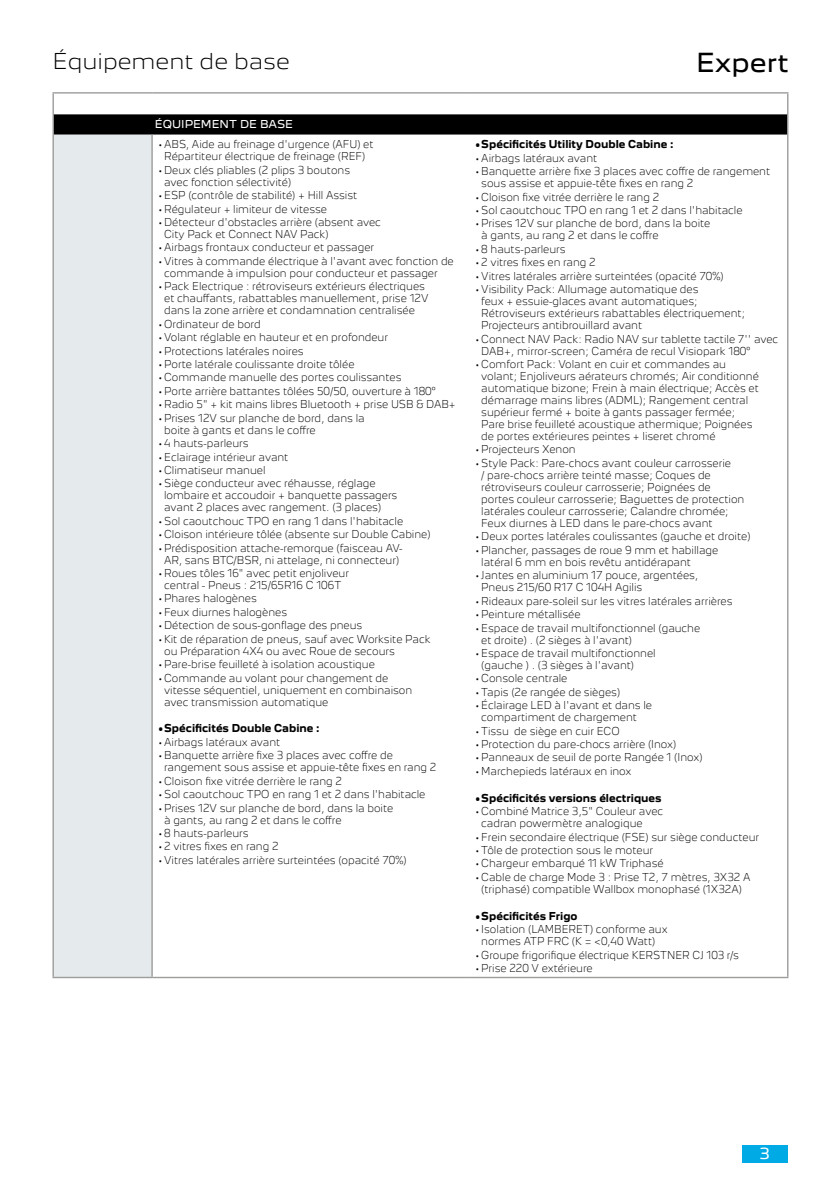
<style>
.page{position:relative;width:840px;height:1191px;background:#fff}
.page>*{position:absolute;margin:0;border:0;box-sizing:border-box;transform-origin:0 0}
.t1{font:24px "Peugeot New";color:#000}
.t2{font:300 20px "Peugeot New";color:#000}
.t3{font:14px "Peugeot New";color:#fff}
.t4{font:300 10px/12px "Peugeot New";color:#000;scale:.9 1}
.t5{font:700 10px "Peugeot New";color:#000;scale:.9 1}
.t6{font:10px "Peugeot New";color:#fff}
</style>
<div class="page">
<div style="left:741px;top:1145px;width:46px;height:17px;background:#00aae5"></div>
<svg style="left:54px;top:114px;width:732px;height:21px;background:#0a0a0a"></svg>
<div style="left:53px;top:135px;width:99px;height:842px;background:#e5eaec"></div>
<hr style="left:52px;top:976px;width:100px;height:2px;background:#9d9d9c">
<hr style="left:152px;top:976px;width:317px;height:2px;background:#9d9d9c">
<hr style="left:469px;top:976px;width:319px;height:2px;background:#9d9d9c">
<hr style="left:52px;top:92px;width:100px;height:2px;background:#9d9d9c">
<hr style="left:152px;top:92px;width:317px;height:2px;background:#9d9d9c">
<hr style="left:469px;top:92px;width:319px;height:2px;background:#9d9d9c">
<hr style="left:786px;top:94px;width:2px;height:20px;background:#9d9d9c">
<hr style="left:786px;top:114px;width:2px;height:21px;background:#9d9d9c">
<hr style="left:786px;top:135px;width:2px;height:841px;background:#9d9d9c">
<hr style="left:52px;top:94px;width:2px;height:20px;background:#9d9d9c">
<hr style="left:52px;top:114px;width:2px;height:21px;background:#9d9d9c">
<hr style="left:52px;top:135px;width:2px;height:841px;background:#9d9d9c">
<hr style="left:151px;top:135px;width:2px;height:841px;background:#9d9d9c">
<h2 class="t2" style="left:52px;top:44px;width:239px">Équipement de base</h2>
<h1 class="t1" style="left:695px;top:42px;width:94px">Expert</h1>
<p class="t6" style="left:155px;top:116px;width:140px">ÉQUIPEMENT DE BASE</p>
<p class="t4" style="left:158px;top:137px;width:240px;text-align:center">• ABS, Aide au freinage d'urgence (AFU) et<br>Répartiteur électrique de freinage (REF)</p>
<p class="t4" style="left:164px;top:163px;width:208px;text-indent:-6px">• Deux clés pliables (2 plips 3 boutons avec fonction sélectivité)</p>
<p class="t4" style="left:158px;top:188px;width:222px">• ESP (contrôle de stabilité) + Hill Assist</p>
<p class="t4" style="left:158px;top:202px;width:189px">• Régulateur + limiteur de vitesse</p>
<p class="t4" style="left:164px;top:215px;width:242px;text-indent:-6px">• Détecteur d'obstacles arrière (absent avec<br>City Pack et Connect NAV Pack)</p>
<p class="t4" style="left:158px;top:241px;width:241px">• Airbags frontaux conducteur et passager</p>
<p class="t4" style="left:164px;top:254px;width:323px;text-indent:-6px">• Vitres à commande électrique à l'avant avec fonction de commande à impulsion pour conducteur et passager</p>
<p class="t4" style="left:164px;top:279px;width:295px;text-indent:-6px">• Pack Electrique : rétroviseurs extérieurs électriques et chauffants, rabattables manuellement, prise 12V dans la zone arrière et condamnation centralisée</p>
<p class="t4" style="left:158px;top:317px;width:115px">• Ordinateur de bord</p>
<p class="t4" style="left:158px;top:330px;width:256px">• Volant réglable en hauteur et en profondeur</p>
<p class="t4" style="left:158px;top:344px;width:163px">• Protections latérales noires</p>
<p class="t4" style="left:158px;top:357px;width:219px">• Porte latérale coulissante droite tôlée</p>
<p class="t4" style="left:158px;top:370px;width:271px">• Commande manuelle des portes coulissantes</p>
<p class="t4" style="left:158px;top:384px;width:309px">• Porte arrière battantes tôlées 50/50, ouverture à 180°</p>
<p class="t4" style="left:158px;top:397px;width:331px">• Radio 5" + kit mains libres Bluetooth + prise USB &amp; DAB+</p>
<p class="t4" style="left:164px;top:411px;width:224px;text-indent:-6px">• Prises 12V sur planche de bord, dans la boite à gants et dans le coffre</p>
<p class="t4" style="left:158px;top:436px;width:101px">• 4 hauts-parleurs</p>
<p class="t4" style="left:158px;top:450px;width:146px">• Eclairage intérieur avant</p>
<p class="t4" style="left:158px;top:463px;width:120px">• Climatiseur manuel</p>
<p class="t4" style="left:164px;top:476px;width:260px;text-indent:-6px">• Siège conducteur avec réhausse, réglage lombaire et accoudoir + banquette passagers avant 2 places avec rangement. (3 places)</p>
<p class="t4" style="left:158px;top:514px;width:273px">• Sol caoutchouc TPO en rang 1 dans l'habitacle</p>
<p class="t4" style="left:158px;top:527px;width:304px">• Cloison intérieure tôlée (absente sur Double Cabine)</p>
<p class="t4" style="left:158px;top:541px;width:272px;text-align:center">• Prédisposition attache-remorque (faisceau AV-<br>AR, sans BTC/BSR, ni attelage, ni connecteur)</p>
<p class="t4" style="left:158px;top:566px;width:213px;text-align:center">• Roues tôles 16" avec petit enjoliveur central - Pneus : 215/65R16 C 106T</p>
<p class="t4" style="left:158px;top:592px;width:111px">• Phares halogènes</p>
<p class="t4" style="left:158px;top:605px;width:144px">• Feux diurnes halogènes</p>
<p class="t4" style="left:158px;top:618px;width:228px">• Détection de sous-gonflage des pneus</p>
<p class="t4" style="left:164px;top:632px;width:297px;text-indent:-6px">• Kit de réparation de pneus, sauf avec Worksite Pack ou Préparation 4X4 ou avec Roue de secours</p>
<p class="t4" style="left:158px;top:657px;width:242px">• Pare-brise feuilleté à isolation acoustique</p>
<p class="t4" style="left:164px;top:671px;width:277px;text-indent:-6px">• Commande au volant pour changement de vitesse séquentiel, uniquement en combinaison avec transmission automatique</p>
<p class="t5" style="left:158px;top:720px;width:180px">•Spécificités Double Cabine :</p>
<p class="t4" style="left:158px;top:735px;width:137px">• Airbags latéraux avant</p>
<p class="t4" style="left:164px;top:748px;width:304px;text-indent:-6px">• Banquette arrière fixe 3 places avec coffre de rangement sous assise et appuie-tête fixes en rang 2</p>
<p class="t4" style="left:158px;top:774px;width:205px">• Cloison fixe vitrée derrière le rang 2</p>
<p class="t4" style="left:158px;top:787px;width:298px">• Sol caoutchouc TPO en rang 1 et 2 dans l'habitacle</p>
<p class="t4" style="left:164px;top:801px;width:256px;text-indent:-6px">• Prises 12V sur planche de bord, dans la boite à gants, au rang 2 et dans le coffre</p>
<p class="t4" style="left:158px;top:826px;width:101px">• 8 hauts-parleurs</p>
<p class="t4" style="left:158px;top:839px;width:135px">• 2 vitres fixes en rang 2</p>
<p class="t4" style="left:158px;top:853px;width:277px">• Vitres latérales arrière surteintées (opacité 70%)</p>
<p class="t5" style="left:475px;top:136px;width:221px">•Spécificités Utility Double Cabine :</p>
<p class="t4" style="left:475px;top:151px;width:137px">• Airbags latéraux avant</p>
<p class="t4" style="left:481px;top:164px;width:322px;text-indent:-6px">• Banquette arrière fixe 3 places avec coffre de rangement sous assise et appuie-tête fixes en rang 2</p>
<p class="t4" style="left:475px;top:190px;width:205px">• Cloison fixe vitrée derrière le rang 2</p>
<p class="t4" style="left:475px;top:203px;width:298px">• Sol caoutchouc TPO en rang 1 et 2 dans l'habitacle</p>
<p class="t4" style="left:481px;top:217px;width:256px;text-indent:-6px">• Prises 12V sur planche de bord, dans la boite à gants, au rang 2 et dans le coffre</p>
<p class="t4" style="left:475px;top:242px;width:101px">• 8 hauts-parleurs</p>
<p class="t4" style="left:475px;top:255px;width:135px">• 2 vitres fixes en rang 2</p>
<p class="t4" style="left:475px;top:269px;width:277px">• Vitres latérales arrière surteintées (opacité 70%)</p>
<p class="t4" style="left:481px;top:282px;width:294px;text-indent:-6px">• Visibility Pack: Allumage automatique des<br>feux + essuie-glaces avant automatiques; Rétroviseurs extérieurs rabattables électriquement; Projecteurs antibrouillard avant</p>
<p class="t4" style="left:481px;top:332px;width:331px;text-indent:-6px">• Connect NAV Pack: Radio NAV sur tablette tactile 7'' avec<br>DAB+, mirror-screen; Caméra de recul Visiopark 180°</p>
<p class="t4" style="left:481px;top:357px;width:310px;text-indent:-6px">• Comfort Pack: Volant en cuir et commandes au volant; Enjoliveurs aérateurs chromés; Air conditionné automatique bizone; Frein à main électrique; Accès et démarrage mains libres (ADML); Rangement central supérieur fermé + boite à gants passager fermée; Pare brise feuilleté acoustique athermique; Poignées de portes extérieures peintes + liseret chromé</p>
<p class="t4" style="left:475px;top:443px;width:113px">• Projecteurs Xenon</p>
<p class="t4" style="left:481px;top:456px;width:294px;text-indent:-6px">• Style Pack: Pare-chocs avant couleur carrosserie<br>/ pare-chocs arrière teinté masse; Coques de rétroviseurs couleur carrosserie; Poignées de portes couleur carrosserie; Baguettes de protection latérales couleur carrosserie; Calandre chromée; Feux diurnes à LED dans le pare-chocs avant</p>
<p class="t4" style="left:475px;top:529px;width:307px">• Deux portes latérales coulissantes (gauche et droite)</p>
<p class="t4" style="left:481px;top:543px;width:265px;text-indent:-6px">• Plancher, passages de roue 9 mm et habillage latéral 6 mm en bois revêtu antidérapant</p>
<p class="t4" style="left:481px;top:568px;width:242px;text-indent:-6px">• Jantes en aluminium 17 pouce, argentées,<br>Pneus 215/60 R17 C 104H Agilis</p>
<p class="t4" style="left:475px;top:594px;width:287px">• Rideaux pare-soleil sur les vitres latérales arrières</p>
<p class="t4" style="left:475px;top:607px;width:118px">• Peinture métallisée</p>
<p class="t4" style="left:481px;top:621px;width:245px;text-indent:-6px">• Espace de travail multifonctionnel (gauche et droite) . (2 sièges à l'avant)</p>
<p class="t4" style="left:481px;top:646px;width:195px;text-indent:-6px">• Espace de travail multifonctionnel (gauche ) . (3 sièges à l'avant)</p>
<p class="t4" style="left:475px;top:671px;width:103px">• Console centrale</p>
<p class="t4" style="left:475px;top:685px;width:162px">• Tapis (2e rangée de sièges)</p>
<p class="t4" style="left:481px;top:698px;width:191px;text-indent:-6px">• Éclairage LED à l'avant et dans le compartiment de chargement</p>
<p class="t4" style="left:475px;top:724px;width:162px">• Tissu de siège en cuir ECO</p>
<p class="t4" style="left:475px;top:737px;width:224px">• Protection du pare-chocs arrière (Inox)</p>
<p class="t4" style="left:475px;top:750px;width:254px">• Panneaux de seuil de porte Rangée 1 (Inox)</p>
<p class="t4" style="left:475px;top:764px;width:175px">• Marchepieds latéraux en inox</p>
<p class="t5" style="left:475px;top:789px;width:208px">•Spécificités versions électriques</p>
<p class="t4" style="left:481px;top:804px;width:203px;text-indent:-6px">• Combiné Matrice 3,5" Couleur avec cadran powermètre analogique</p>
<p class="t4" style="left:475px;top:830px;width:316px">• Frein secondaire électrique (FSE) sur siège conducteur</p>
<p class="t4" style="left:475px;top:843px;width:199px">• Tôle de protection sous le moteur</p>
<p class="t4" style="left:475px;top:856px;width:210px">• Chargeur embarqué 11 kW Triphasé</p>
<p class="t4" style="left:475px;top:870px;width:307px;text-align:center">• Cable de charge Mode 3 : Prise T2, 7 mètres, 3X32 A (triphasé) compatible Wallbox monophasé (1X32A)</p>
<p class="t5" style="left:475px;top:907px;width:115px">•Spécificités Frigo</p>
<p class="t4" style="left:481px;top:922px;width:208px;text-indent:-6px">• Isolation (LAMBERET) conforme aux normes ATP FRC (K = &lt;0,40 Watt)</p>
<p class="t4" style="left:475px;top:947px;width:294px">• Groupe frigorifique électrique KERSTNER CJ 103 r/s</p>
<p class="t4" style="left:475px;top:961px;width:132px">• Prise 220 V extérieure</p>
<h3 class="t3" style="left:759px;top:1142px;width:12px">3</h3>
</div>
